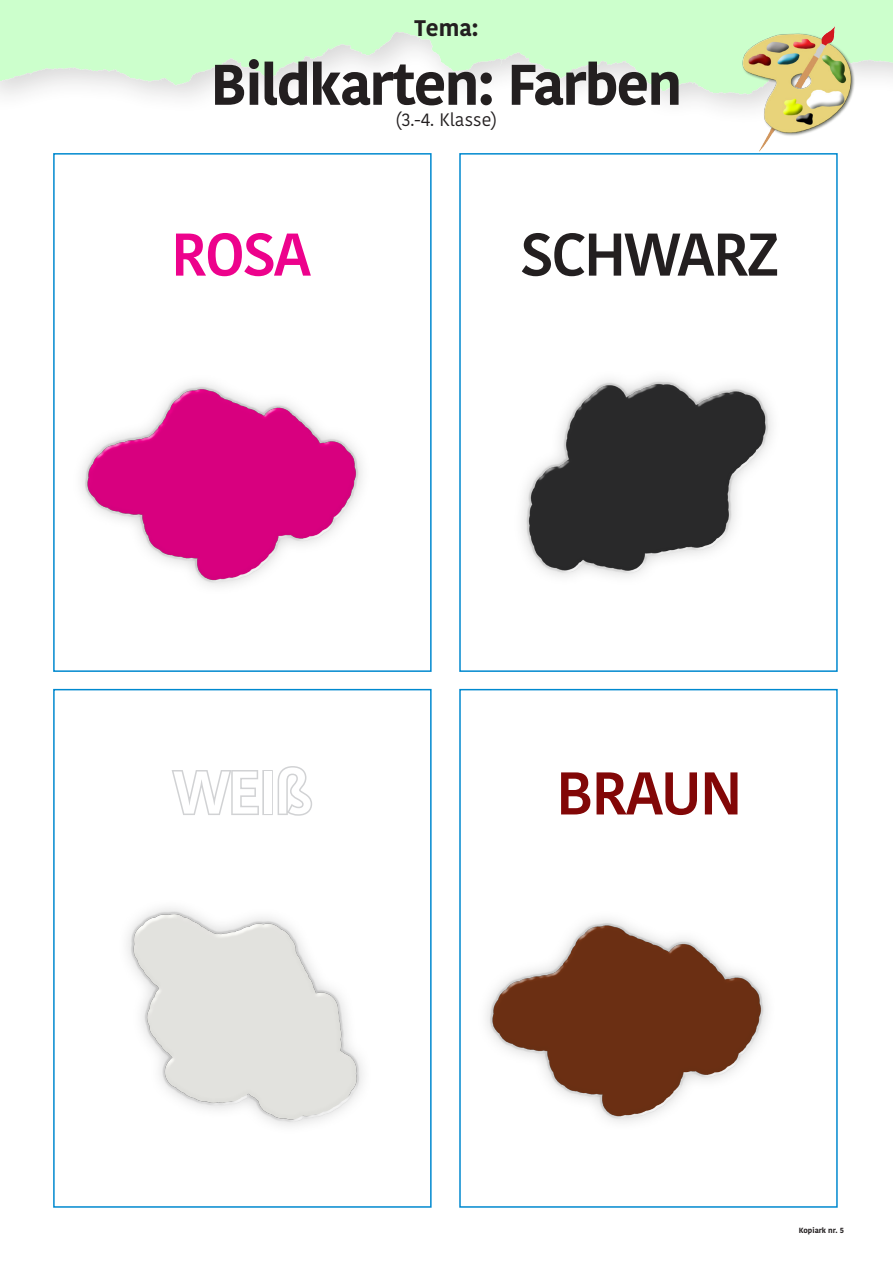
<style>
.page{position:relative;width:893px;height:1263px;background:#fff}
.page>*{position:absolute;margin:0;border:0;box-sizing:border-box;transform-origin:0 0}
.t1{font:600 60px "Kohinoor Bangla";letter-spacing:-.04em;color:#231f20}
.t2{font:600 60px "Kohinoor Bangla";letter-spacing:-.04em;color:#820707}
.t3{font:600 60px "Kohinoor Bangla";color:#ed028c}
.t4{font:600 60px "Kohinoor Bangla";color:#fff}
.t5{font:700 57px "Kohinoor Bangla";letter-spacing:-.03em;color:#231f20}
.t6{font:700 22.5px "Kohinoor Bangla";color:#231f20}
.t7{font:18px "Kohinoor Bangla";color:#231f20}
.t8{font:700 7.5px "Kohinoor Bangla";color:#231f20}
</style>
<div class="page">
<div style="left:53px;top:153px;width:379px;height:519px;border:2px solid #0089cf"></div>
<div style="left:53px;top:689px;width:379px;height:519px;border:2px solid #0089cf"></div>
<div style="left:459px;top:689px;width:379px;height:519px;border:2px solid #0089cf"></div>
<div style="left:459px;top:153px;width:379px;height:519px;border:2px solid #0089cf"></div>
<img style="left:81px;top:383px;width:281px;height:203px">
<img style="left:127px;top:908px;width:236px;height:218px">
<svg style="left:171px;top:770px;width:88px;height:45px"></svg>
<div style="left:262px;top:770px;width:11px;height:45px;border:3px solid #d1d2d4"></div>
<svg style="left:277px;top:766px;width:35px;height:50px"></svg>
<img style="left:486px;top:919px;width:281px;height:203px">
<img style="left:522px;top:378px;width:250px;height:199px">
<img style="left:0;top:0;width:893px;height:105px">
<img style="left:716px;top:12px;width:161px;height:154px">
<p class="t6" style="left:414px;top:9px;width:65px">Tema:</p>
<p class="t5" style="left:211px;top:35px;width:473px">Bildkarten: Farben</p>
<p class="t7" style="left:396px;top:106px;width:103px">(3.-4. Klasse)</p>
<p class="t3" style="left:171px;top:204px;width:142px">ROSA</p>
<p class="t1" style="left:520px;top:204px;width:261px">SCHWARZ</p>
<p class="t4" style="left:173px;top:742px;width:140px">WEIß</p>
<p class="t2" style="left:556px;top:743px;width:188px">BRAUN</p>
<p class="t8" style="left:799px;top:1224px;width:47px">Kopiark nr. 5</p>
</div>
